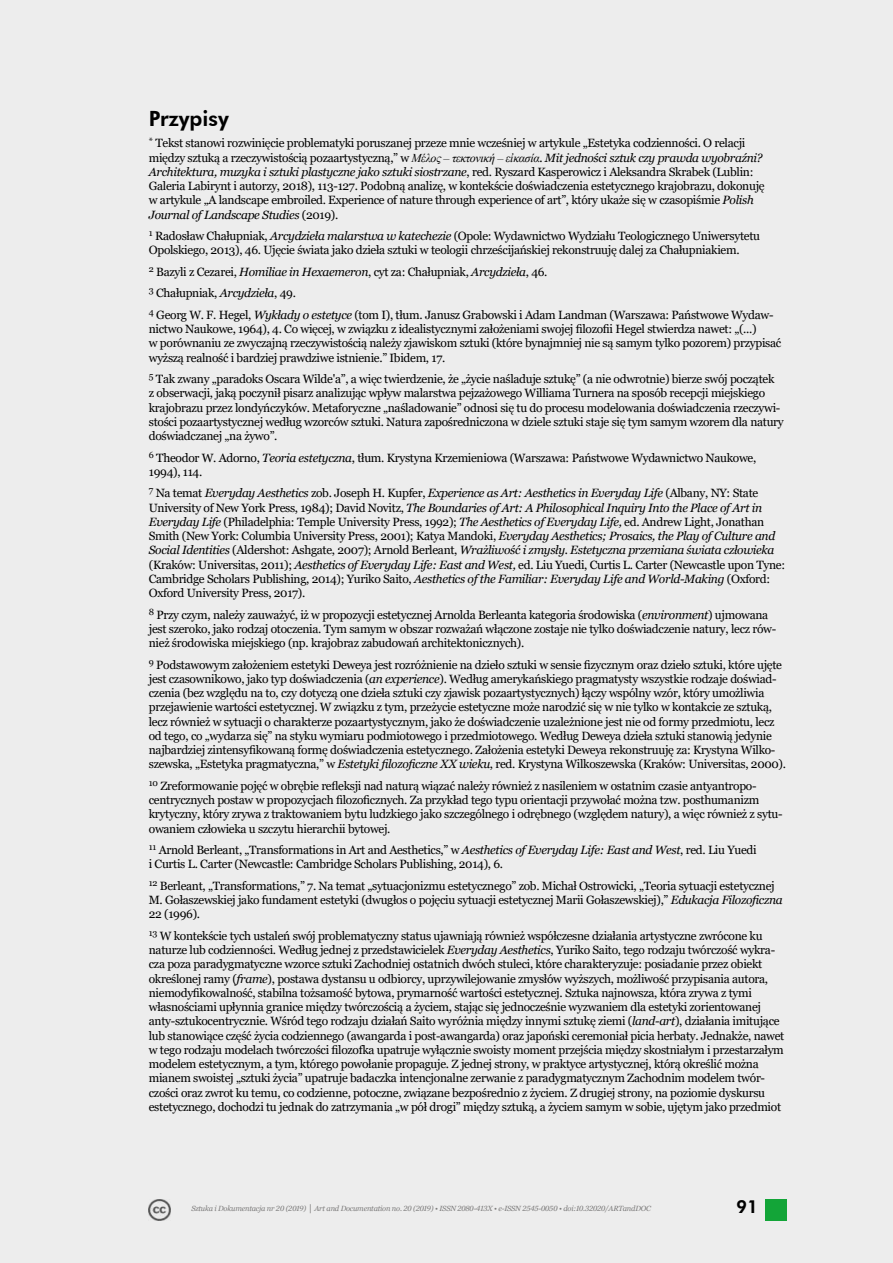
<style>
.page{position:relative;width:893px;height:1263px;background:#ededed}
.page>*{position:absolute;margin:0;border:0;box-sizing:border-box;transform-origin:0 0}
.t1{font:800 21px "Futura BT";color:#000}
.t2{font:800 18px "Futura BT";color:#000}
.t3{font:12px/14.2px "Georgia";letter-spacing:-.025em;color:#000}
.t4{font:italic 7.5px "Georgia";letter-spacing:-.025em;color:#7c7b7b}
.s1{font-family:"Times New Roman";font-style:italic}
.s2{font-style:italic}
</style>
<div class="page">
<img style="left:149px;top:1199px;width:21px;height:21px">
<div style="left:765px;top:1199px;width:22px;height:21px;background:#13a538"></div>
<h1 class="t1" style="left:149px;top:106px;width:82px">Przypisy</h1>
<p class="t3" style="left:149px;top:136px;width:617px"><sup>*</sup> Tekst stanowi rozwinięcie problematyki poruszanej przeze mnie wcześniej w artykule „Estetyka codzienności. O relacji między sztuką a rzeczywistością pozaartystyczną,” w <span class="s1">Mέλος – τεκτονική – εἰκασία</span><span class="s2">. Mit jedności sztuk czy prawda wyobraźni?<br>Architektura, muzyka i sztuki plastyczne jako sztuki siostrzane</span>, red. Ryszard Kasperowicz i Aleksandra Skrabek (Lublin:<br>Galeria Labirynt i autorzy, 2018), 113-127. Podobną analizę, w kontekście doświadczenia estetycznego krajobrazu, dokonuję w artykule „A landscape embroiled. Experience of nature through experience of art”, który ukaże się w czasopiśmie <span class="s2">Polish Journal of Landscape Studies</span> (2019).</p>
<p class="t3" style="left:149px;top:229px;width:613px"><sup>1</sup> Radosław Chałupniak, <span class="s2">Arcydzieła malarstwa w katechezie</span> (Opole: Wydawnictwo Wydziału Teologicznego Uniwersytetu<br>Opolskiego, 2013), 46. Ujęcie świata jako dzieła sztuki w teologii chrześcijańskiej rekonstruuję dalej za Chałupniakiem.</p>
<p class="t3" style="left:149px;top:261px;width:626px;line-height:21.5px"><sup>2</sup> Bazyli z Cezarei, <span class="s2">Homiliae in Hexaemeron</span>, cyt za: Chałupniak, <span class="s2">Arcydzieła</span>, 46.<br><sup>3</sup> Chałupniak, <span class="s2">Arcydzieła</span>, 49.<br><sup>4</sup> Georg W. F. Hegel, <span class="s2">Wykłady o estetyce</span> (tom I), tłum. Janusz Grabowski i Adam Landman (Warszawa: Państwowe Wydaw-</p>
<p class="t3" style="left:149px;top:322px;width:634px">nictwo Naukowe, 1964), 4. Co więcej, w związku z idealistycznymi założeniami swojej filozofii Hegel stwierdza nawet: „(...)<br>w porównaniu ze zwyczajną rzeczywistością należy zjawiskom sztuki (które bynajmniej nie są samym tylko pozorem) przypisać wyższą realność i bardziej prawdziwe istnienie.” Ibidem, 17.</p>
<p class="t3" style="left:149px;top:372px;width:636px"><sup>5</sup> Tak zwany „paradoks Oscara Wilde'a”, a więc twierdzenie, że „życie naśladuje sztukę” (a nie odwrotnie) bierze swój początek<br>z obserwacji, jaką poczynił pisarz analizując wpływ malarstwa pejzażowego Williama Turnera na sposób recepcji miejskiego krajobrazu przez londyńczyków. Metaforyczne „naśladowanie” odnosi się tu do procesu modelowania doświadczenia rzeczywi&shy;stości pozaartystycznej według wzorców sztuki. Natura zapośredniczona w dziele sztuki staje się tym samym wzorem dla natury doświadczanej „na żywo”.</p>
<p class="t3" style="left:149px;top:451px;width:609px"><sup>6</sup> Theodor W. Adorno, <span class="s2">Teoria estetyczna</span>, tłum. Krystyna Krzemieniowa (Warszawa: Państwowe Wydawnictwo Naukowe,<br>1994), 114.</p>
<p class="t3" style="left:149px;top:486px;width:638px"><sup>7</sup> Na temat <span class="s2">Everyday Aesthetics</span> zob. Joseph H. Kupfer, <span class="s2">Experience as Art: Aesthetics in Everyday Life</span> (Albany, NY: State University of New York Press, 1984); David Novitz, <span class="s2">The Boundaries of Art: A Philosophical Inquiry Into the Place of Art in Everyday Life</span> (Philadelphia: Temple University Press, 1992); <span class="s2">The Aesthetics of Everyday Life,</span> ed. Andrew Light, Jonathan Smith (New York: Columbia University Press, 2001); Katya Mandoki, <span class="s2">Everyday Aesthetics; Prosaics, the Play of Culture and Social Identities</span> (Aldershot: Ashgate, 2007); Arnold Berleant, <span class="s2">Wrażliwość i zmysły. Estetyczna przemiana świata człowieka </span>(Kraków: Universitas, 2011); <span class="s2">Aesthetics of Everyday Life: East and West,</span> ed. Liu Yuedi, Curtis L. Carter (Newcastle upon Tyne:<br>Cambridge Scholars Publishing, 2014); Yuriko Saito, <span class="s2">Aesthetics of the Familiar: Everyday Life and World-Making</span> (Oxford:<br>Oxford University Press, 2017).</p>
<p class="t3" style="left:149px;top:608px;width:629px"><sup>8</sup> Przy czym, należy zauważyć, iż w propozycji estetycznej Arnolda Berleanta kategoria środowiska (<span class="s2">environment</span>) ujmowana jest szeroko, jako rodzaj otoczenia. Tym samym w obszar rozważań włączone zostaje nie tylko doświadczenie natury, lecz rów&shy;nież środowiska miejskiego (np. krajobraz zabudowań architektonicznych).</p>
<p class="t3" style="left:149px;top:658px;width:639px"><sup>9</sup> Podstawowym założeniem estetyki Deweya jest rozróżnienie na dzieło sztuki w sensie fizycznym oraz dzieło sztuki, które ujęte jest czasownikowo, jako typ doświadczenia (<span class="s2">an experience</span>). Według amerykańskiego pragmatysty wszystkie rodzaje doświad&shy;czenia (bez względu na to, czy dotyczą one dzieła sztuki czy zjawisk pozaartystycznych) łączy wspólny wzór, który umożliwia przejawienie wartości estetycznej. W związku z tym, przeżycie estetyczne może narodzić się w nie tylko w kontakcie ze sztuką, lecz również w sytuacji o charakterze pozaartystycznym, jako że doświadczenie uzależnione jest nie od formy przedmiotu, lecz od tego, co „wydarza się” na styku wymiaru podmiotowego i przedmiotowego. Według Deweya dzieła sztuki stanowią jedynie najbardziej zintensyfikowaną formę doświadczenia estetycznego. Założenia estetyki Deweya rekonstruuję za: Krystyna Wilko&shy;szewska, „Estetyka pragmatyczna,” w <span class="s2">Estetyki filozoficzne XX wieku</span>, red. Krystyna Wilkoszewska (Kraków: Universitas, 2000).</p>
<p class="t3" style="left:149px;top:779px;width:635px"><sup>10</sup> Zreformowanie pojęć w obrębie refleksji nad naturą wiązać należy również z nasileniem w ostatnim czasie antyantropo&shy;centrycznych postaw w propozycjach filozoficznych. Za przykład tego typu orientacji przywołać można tzw. posthumanizm krytyczny, który zrywa z traktowaniem bytu ludzkiego jako szczególnego i odrębnego (względem natury), a więc również z sytu&shy;owaniem człowieka u szczytu hierarchii bytowej.</p>
<p class="t3" style="left:149px;top:843px;width:609px"><sup>11</sup> Arnold Berleant, „Transformations in Art and Aesthetics,” w <span class="s2">Aesthetics of Everyday Life: East and West</span>, red. Liu Yuedi i Curtis L. Carter (Newcastle: Cambridge Scholars Publishing, 2014), 6.</p>
<p class="t3" style="left:149px;top:879px;width:635px"><sup>12</sup> Berleant, „Transformations,” 7. Na temat „sytuacjonizmu estetycznego” zob. Michał Ostrowicki, „Teoria sytuacji estetycznej<br>M. Gołaszewskiej jako fundament estetyki (dwugłos o pojęciu sytuacji estetycznej Marii Gołaszewskiej),” <span class="s2">Edukacja Filozoficzna<br></span>22 (1996).</p>
<p class="t3" style="left:149px;top:929px;width:637px"><sup>13</sup> W kontekście tych ustaleń swój problematyczny status ujawniają również współczesne działania artystyczne zwrócone ku naturze lub codzienności. Według jednej z przedstawicielek <span class="s2">Everyday Aesthetics</span>, Yuriko Saito, tego rodzaju twórczość wykra&shy;cza poza paradygmatyczne wzorce sztuki Zachodniej ostatnich dwóch stuleci, które charakteryzuje: posiadanie przez obiekt określonej ramy (<span class="s2">frame</span>), postawa dystansu u odbiorcy, uprzywilejowanie zmysłów wyższych, możliwość przypisania autora, niemodyfikowalność, stabilna tożsamość bytowa, prymarność wartości estetycznej. Sztuka najnowsza, która zrywa z tymi własnościami upłynnia granice między twórczością a życiem, stając się jednocześnie wyzwaniem dla estetyki zorientowanej anty-sztukocentrycznie. Wśród tego rodzaju działań Saito wyróżnia między innymi sztukę ziemi (<span class="s2">land-art</span>), działania imitujące lub stanowiące część życia codziennego (awangarda i post-awangarda) oraz japoński ceremoniał picia herbaty. Jednakże, nawet w tego rodzaju modelach twórczości filozofka upatruje wyłącznie swoisty moment przejścia między skostniałym i przestarzałym modelem estetycznym, a tym, którego powołanie propaguje. Z jednej strony, w praktyce artystycznej, którą określić można mianem swoistej „sztuki życia” upatruje badaczka intencjonalne zerwanie z paradygmatycznym Zachodnim modelem twór&shy;czości oraz zwrot ku temu, co codzienne, potoczne, związane bezpośrednio z życiem. Z drugiej strony, na poziomie dyskursu estetycznego, dochodzi tu jednak do zatrzymania „w pół drogi” między sztuką, a życiem samym w sobie, ujętym jako przedmiot</p>
<p class="t4" style="left:191px;top:1203px;width:461px">Sztuka i Dokumentacja nr 20 (2019) │ Art and Documentation no. 20 (2019) • ISSN 2080-413X • e-ISSN 2545-0050 • doi:10.32020/ARTandDOC</p>
<h2 class="t2" style="left:736px;top:1195px;width:24px">91</h2>
</div>
